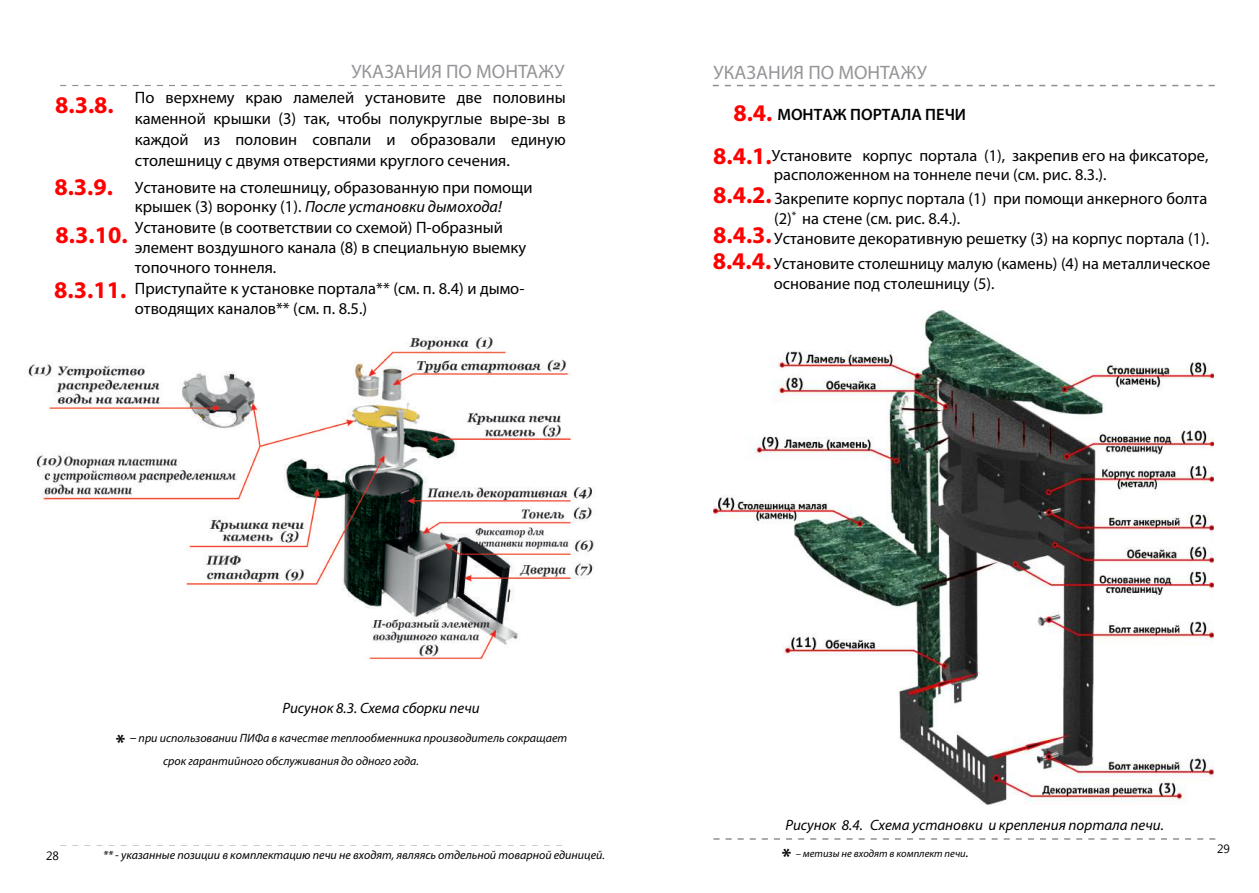
<style>
.page{position:relative;width:1259px;height:893px;background:#fff}
.page>*{position:absolute;margin:0;border:0;box-sizing:border-box;transform-origin:0 0}
.t1{font:700 24px/47.2px "Myriad Pro";color:#f00}
.t2{font:19.5px "Myriad Pro";color:#939598}
.t3{font:16.5px/20.2px "Myriad Pro";color:#000}
.t4{font:600 16.5px "Myriad Pro";color:#000}
.t5{font:16.35px/19.6px "Myriad Pro";color:#000}
.t6{font:italic 16.2px "Myriad Pro";color:#000}
.t7{font:italic 15px "Myriad Pro";color:#000}
.t8{font:italic 12px/23.2px "Myriad Pro";color:#000}
.t9{font:12px "Microsoft Tai Le";color:#000}
.t10{font:italic 10.5px "Myriad Pro";color:#000}
.s1{font-weight:700;font-size:24px;color:#f00}
.s2{font-style:normal;font-size:16.5px}
.s3{font-weight:700;font-style:normal;font-size:21px}
.s4{font-size:13.5px}
</style>
<div class="page">
<svg style="left:60px;top:845px;width:502px;height:1px"></svg>
<svg style="left:60px;top:85px;width:502px;height:1px"></svg>
<svg style="left:713px;top:838px;width:502px;height:2px"></svg>
<svg style="left:713px;top:85px;width:501px;height:1px"></svg>
<img style="left:713px;top:311px;width:500px;height:494px">
<img style="left:28px;top:337px;width:567px;height:323px">
<p class="t2" style="left:351px;top:60px;width:215px">УКАЗАНИЯ ПО МОНТАЖУ</p>
<p class="t3" style="left:135px;top:87px;width:432px;line-height:20.9px;text-align:justify;text-indent:-80px"><span class="s1">8.3.8.</span> По верхнему краю ламелей установите две половины каменной крышки (3) так, чтобы полукруглые выре-зы в каждой из половин совпали и образовали единую столешницу с двумя отверстиями круглого сечения.</p>
<h1 class="t1" style="left:54px;top:163px;width:75px">8.3.9.<br>8.3.10.</h1>
<p class="t3" style="left:135px;top:177px;width:399px">Установите на столешницу, образованную при помощи</p>
<p class="t6" style="left:135px;top:197px;width:368px"><span class="s2">крышек (3) воронку (1).</span> После установки дымохода!</p>
<p class="t3" style="left:135px;top:217px;width:393px">Установите (в соответствии со схемой) П-образный элемент воздушного канала (8) в специальную выемку топочного тоннеля.<br>Приступайте к установке портала** (см. п. 8.4) и дымо&shy;отводящих каналов** (см. п. 8.5.)</p>
<h1 class="t1" style="left:54px;top:265px;width:74px">8.3.11.</h1>
<p class="t2" style="left:713px;top:60px;width:215px">УКАЗАНИЯ ПО МОНТАЖУ</p>
<p class="t4" style="left:733px;top:104px;width:234px"><span class="s1">8.4.</span> МОНТАЖ ПОРТАЛА ПЕЧИ</p>
<p class="t5" style="left:774px;top:145px;width:436px;text-indent:-61px"><span class="s1">8.4.1.</span>Установите корпус портала (1), закрепив его на фиксаторе, расположенном на тоннеле печи (см. рис. 8.3.).</p>
<h1 class="t1" style="left:713px;top:170px;width:60px">8.4.2.</h1>
<p class="t3" style="left:774px;top:189px;width:437px;line-height:19.6px">Закрепите корпус портала (1) при помощи анкерного болта (2)<sup>*</sup> на стене (см. рис. 8.4.).<br>Установите декоративную решетку (3) на корпус портала (1).</p>
<p class="t5" style="left:774px;top:254px;width:438px;text-indent:-61px"><span class="s1">8.4.4.</span> Установите столешницу малую (камень) (4) на металлическое основание под столешницу (5).</p>
<h1 class="t1" style="left:713px;top:211px;width:60px">8.4.3.</h1>
<p class="t9" style="left:46px;top:848px;width:14px">28</p>
<p class="t7" style="left:282px;top:699px;width:199px">Рисунок 8.3. Схема сборки печи</p>
<p class="t8" style="left:163px;top:726px;width:405px;text-indent:-47px"><span class="s3">*</span> <span class="s4">–</span> при использовании ПИФа в качестве теплообменника производитель сокращает срок гарантийного обслуживания до одного года.</p>
<p class="t8" style="left:103px;top:843px;width:503px">** - указанные позиции в комплектацию печи не входят, являясь отдельной товарной единицей.</p>
<p class="t7" style="left:785px;top:815px;width:380px">Рисунок 8.4. Схема установки и крепления портала печи.</p>
<p class="t10" style="left:782px;top:847px;width:188px"><span class="s3">*</span> – метизы не входят в комплект печи<span class="s4">.</span></p>
<p class="t9" style="left:1217px;top:842px;width:14px">29</p>
</div>
